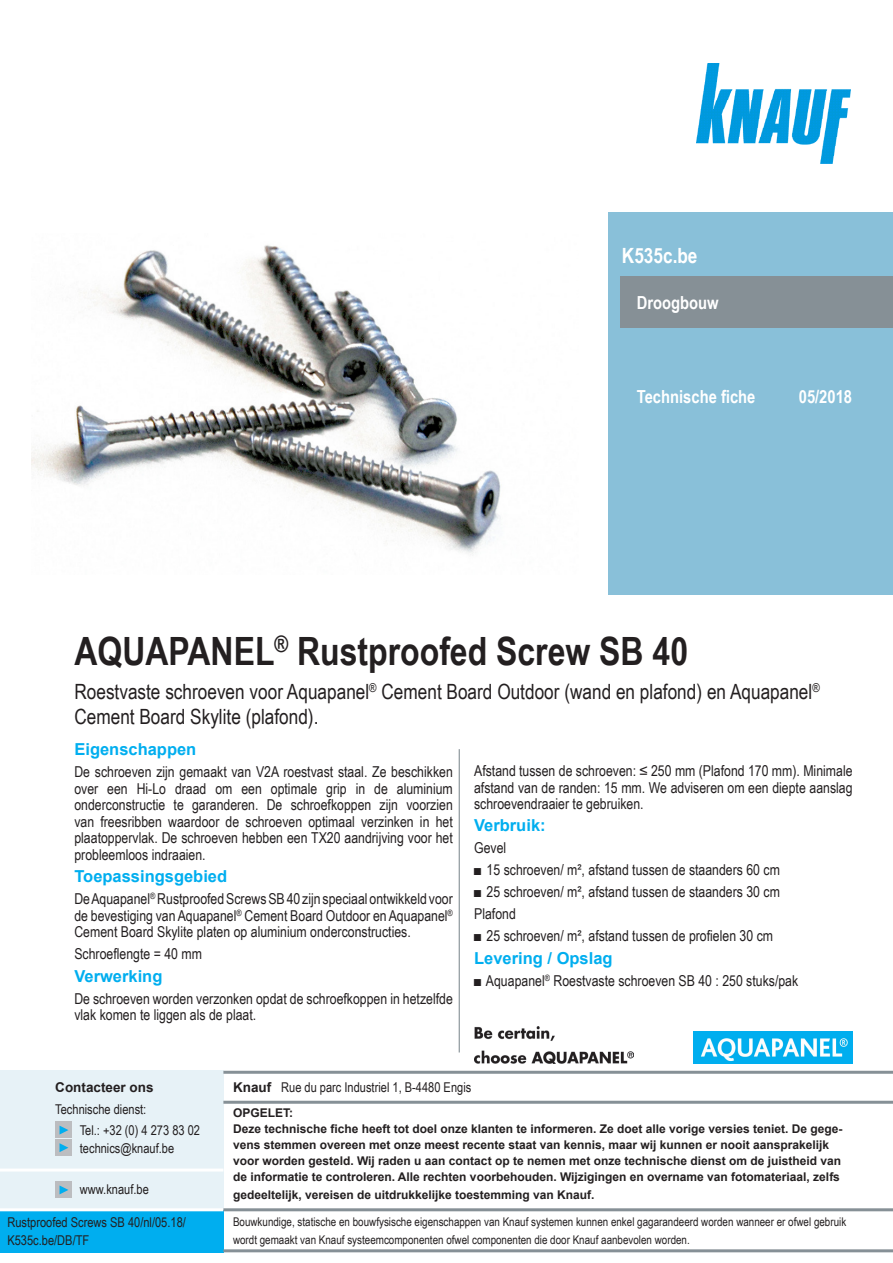
<style>
.page{position:relative;width:893px;height:1263px;background:#fff}
.page>*{position:absolute;margin:0;border:0;box-sizing:border-box;transform-origin:0 0}
.t1{font:700 39px "Arial Narrow";color:#231f20}
.t2{font:21px/25.2px "Arial Narrow";color:#231f20}
.t3{font:700 21px "Arial Narrow";color:#fff}
.t4{font:700 18px "Arial Narrow";color:#fff}
.Ue3_Beschreibung_11{font:700 16.5px "Arial";color:#00aeef}
.Ue4_Beschreibung_10{font:700 16.5px "Arial";color:#00aeef}
.Ue4_Beschreibung_10-2{font:15px/16.5px "Arial Narrow";color:#231f20;text-align:justify}
.Tab_Kopf_TB{font:13.5px/18px "Arial Narrow";color:#231f20}
.Tab_Kopf_TB-2{font:700 13.5px "Arial";color:#231f20}
.Tab_Kopf_TB-3{font:700 12px/16px "Arial";color:#231f20}
.Tab_Kopf_TB-4{font:12px/18px "Arial Narrow";color:#231f20}
.s1{font-family:"Arial";font-weight:700}
</style>
<div class="page">
<div style="left:608px;top:213px;width:285px;height:382px;background:#89c0d9"></div>
<div style="left:621px;top:276px;width:272px;height:52px;background:#869096"></div>
<img style="left:696px;top:64px;width:154px;height:99px">
<hr style="left:459px;top:749px;width:1px;height:303px;background:#869096">
<div style="left:0;top:1071px;width:223px;height:139px;background:#e7f2f7"></div>
<div style="left:0;top:1210px;width:223px;height:42px;background:#00aeef"></div>
<hr style="left:0;top:1168px;width:223px;height:3px;background:#fff">
<hr style="left:0;top:1208px;width:223px;height:3px;background:#fff">
<hr style="left:223px;top:1071px;width:670px;height:3px;background:#869096">
<hr style="left:223px;top:1101px;width:670px;height:3px;background:#869096">
<hr style="left:223px;top:1208px;width:670px;height:3px;background:#869096">
<hr style="left:223px;top:1249px;width:670px;height:3px;background:#869096">
<div style="left:55px;top:1121px;width:16px;height:16px;background:#bcbdc0"></div>
<div style="left:55px;top:1140px;width:16px;height:16px;background:#bcbdc0"></div>
<div style="left:55px;top:1182px;width:16px;height:16px;background:#bcbdc0"></div>
<svg style="left:60px;top:1126px;width:8px;height:8px"></svg>
<svg style="left:60px;top:1143px;width:8px;height:9px"></svg>
<svg style="left:60px;top:1185px;width:8px;height:9px"></svg>
<img style="left:474px;top:1027px;width:160px;height:36px">
<img style="left:693px;top:1032px;width:160px;height:31px">
<img style="left:32px;top:245px;width:469px;height:309px">
<p class="t3" style="left:622px;top:239px;width:77px">K535c.be</p>
<p class="t4" style="left:637px;top:289px;width:83px">Droogbouw</p>
<p class="t4" style="left:637px;top:383px;width:120px">Technische fiche</p>
<p class="t4" style="left:799px;top:383px;width:55px">05/2018</p>
<p class="t1" style="left:74px;top:622px;width:615px">AQUAPANEL<sup>®</sup> Rustproofed Screw SB 40</p>
<p class="t2" style="left:74px;top:678px;width:747px">Roestvaste schroeven voor Aquapanel<sup>®</sup> Cement Board Outdoor (wand en plafond) en Aquapanel<sup>®<br></sup>Cement Board Skylite (plafond).</p>
<p class="Ue3_Beschreibung_11" style="left:74px;top:738px;width:123px">Eigenschappen</p>
<p class="Ue4_Beschreibung_10-2" style="left:74px;top:763px;width:380px">De schroeven zijn gemaakt van V2A roestvast staal. Ze beschikken over een Hi-Lo draad om een optimale grip in de aluminium onderconstructie te garanderen. De schroefkoppen zijn voorzien van freesribben waardoor de schroeven optimaal verzinken in het plaatoppervlak. De schroeven hebben een TX20 aandrijving voor het probleemloos indraaien.</p>
<p class="Ue3_Beschreibung_11" style="left:74px;top:865px;width:154px">Toepassingsgebied</p>
<p class="Ue4_Beschreibung_10-2" style="left:74px;top:890px;width:380px">De Aquapanel<sup>®</sup> Rustproofed Screws SB 40 zijn speciaal ontwikkeld voor de bevestiging van Aquapanel<sup>®</sup> Cement Board Outdoor en Aquapanel<sup>® </sup>Cement Board Skylite platen op aluminium onderconstructies.</p>
<p class="Ue4_Beschreibung_10-2" style="left:74px;top:945px;width:129px">Schroeflengte = 40 mm</p>
<p class="Ue3_Beschreibung_11" style="left:74px;top:965px;width:90px">Verwerking</p>
<p class="Ue4_Beschreibung_10-2" style="left:74px;top:990px;width:380px">De schroeven worden verzonken opdat de schroefkoppen in hetzelfde vlak komen te liggen als de plaat.</p>
<p class="Ue4_Beschreibung_10-2" style="left:474px;top:762px;width:380px">Afstand tussen de schroeven: ≤ 250 mm (Plafond 170 mm). Minimale afstand van de randen: 15 mm. We adviseren om een diepte aanslag schroevendraaier te gebruiken.</p>
<p class="Ue4_Beschreibung_10" style="left:474px;top:814px;width:73px">Verbruik:</p>
<p class="Ue4_Beschreibung_10-2" style="left:474px;top:839px;width:34px">Gevel</p>
<p class="Ue4_Beschreibung_10-2" style="left:474px;top:861px;width:307px">■ 15 schroeven/ m², afstand tussen de staanders 60 cm</p>
<p class="Ue4_Beschreibung_10-2" style="left:474px;top:883px;width:307px">■ 25 schroeven/ m², afstand tussen de staanders 30 cm</p>
<p class="Ue4_Beschreibung_10-2" style="left:474px;top:905px;width:43px">Plafond</p>
<p class="Ue4_Beschreibung_10-2" style="left:474px;top:927px;width:300px">■ 25 schroeven/ m², afstand tussen de profielen 30 cm</p>
<p class="Ue3_Beschreibung_11" style="left:474px;top:947px;width:140px">Levering / Opslag</p>
<p class="Ue4_Beschreibung_10-2" style="left:474px;top:972px;width:326px">■ Aquapanel<sup>®</sup> Roestvaste schroeven SB 40 : 250 stuks/pak</p>
<p class="Tab_Kopf_TB-2" style="left:55px;top:1078px;width:100px">Contacteer ons</p>
<p class="Tab_Kopf_TB" style="left:55px;top:1100px;width:93px">Technische dienst:</p>
<p class="Tab_Kopf_TB" style="left:80px;top:1120px;width:122px">Tel.: +32 (0) 4 273 83 02</p>
<p class="Tab_Kopf_TB" style="left:80px;top:1138px;width:96px">technics@knauf.be</p>
<p class="Tab_Kopf_TB" style="left:80px;top:1180px;width:70px">www.knauf.be</p>
<p class="Tab_Kopf_TB" style="left:7px;top:1212px;width:180px">Rustproofed Screws SB 40/nl/05.18/<br>K535c.be/DB/TF</p>
<p class="Tab_Kopf_TB" style="left:233px;top:1078px;width:240px"><span class="s1">Knauf</span> Rue du parc Industriel 1, B-4480 Engis</p>
<p class="Tab_Kopf_TB-3" style="left:233px;top:1105px;width:611px">OPGELET:<br>Deze technische fiche heeft tot doel onze klanten te informeren. Ze doet alle vorige versies teniet. De gege&shy;vens stemmen overeen met onze meest recente staat van kennis, maar wij kunnen er nooit aansprakelijk voor worden gesteld. Wij raden u aan contact op te nemen met onze technische dienst om de juistheid van de informatie te controleren. Alle rechten voorbehouden. Wijzigingen en overname van fotomateriaal, zelfs</p>
<p class="Tab_Kopf_TB-3" style="left:233px;top:1187px;width:363px">gedeeltelijk, vereisen de uitdrukkelijke toestemming van Knauf.</p>
<p class="Tab_Kopf_TB-4" style="left:233px;top:1212px;width:615px">Bouwkundige, statische en bouwfysische eigenschappen van Knauf systemen kunnen enkel gagarandeerd worden wanneer er ofwel gebruik wordt gemaakt van Knauf systeemcomponenten ofwel componenten die door Knauf aanbevolen worden.</p>
</div>
